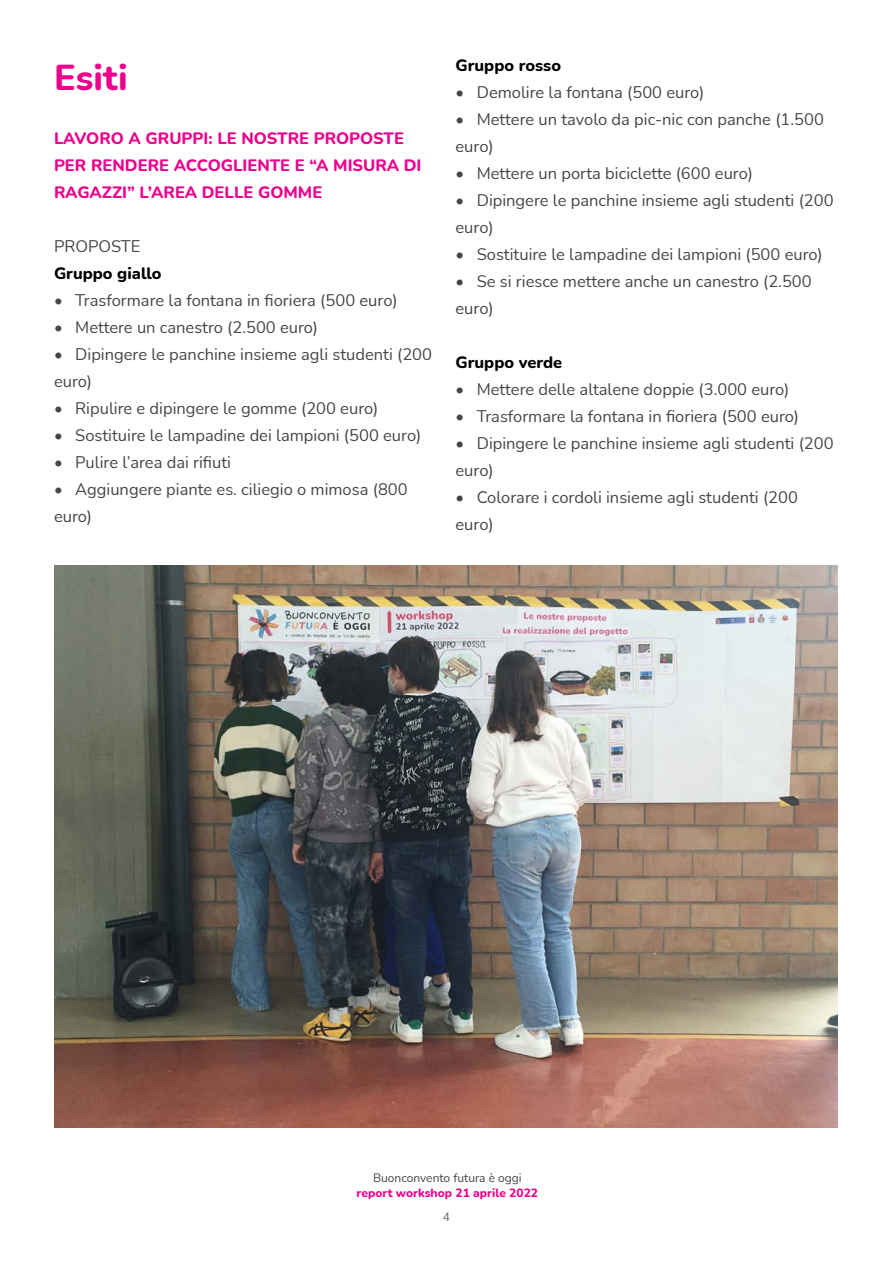
<style>
.page{position:relative;width:893px;height:1263px;background:#fff}
.page>*{position:absolute;margin:0;border:0;box-sizing:border-box;transform-origin:0 0}
.t1{font:800 36px "Nunito";color:#ec008c}
.Testo{font:16.5px/27px "Nunito";color:#464646}
.Titolo{font:800 16.5px/27px "Nunito";color:#ec008c}
.Testo-2{font:800 16.5px "Nunito";color:#000}
.t2{font:800 12px "Nunito";color:#ec008c}
.t3{font:12px "Nunito";color:#464646}
.t4{font:12px "Nunito";color:#666}
</style>
<div class="page">
<img style="left:54px;top:566px;width:783px;height:562px">
<h4 class="t1" style="left:54px;top:52px;width:75px">Esiti</h4>
<p class="Titolo" style="left:54px;top:124px;width:369px">LAVORO A GRUPPI: LE NOSTRE PROPOSTE<br>PER RENDERE ACCOGLIENTE E “A MISURA DI<br>RAGAZZI” L’AREA DELLE GOMME</p>
<p class="Testo" style="left:54px;top:233px;width:88px">PROPOSTE</p>
<p class="Testo-2" style="left:54px;top:262px;width:109px">Gruppo giallo</p>
<p class="Testo" style="left:54px;top:287px;width:345px">• Trasformare la fontana in fioriera (500 euro)</p>
<p class="Testo" style="left:54px;top:314px;width:266px">• Mettere un canestro (2.500 euro)</p>
<p class="Testo" style="left:54px;top:341px;width:380px">• Dipingere le panchine insieme agli studenti (200 euro)</p>
<p class="Testo" style="left:54px;top:395px;width:326px">• Ripulire e dipingere le gomme (200 euro)</p>
<p class="Testo" style="left:54px;top:422px;width:369px">• Sostituire le lampadine dei lampioni (500 euro)</p>
<p class="Testo" style="left:54px;top:449px;width:179px">• Pulire l’area dai rifiuti</p>
<p class="Testo" style="left:54px;top:476px;width:355px">• Aggiungere piante es. ciliegio o mimosa (800 euro)</p>
<p class="Testo-2" style="left:455px;top:53px;width:107px">Gruppo rosso</p>
<p class="Testo" style="left:455px;top:78px;width:250px">• Demolire la fontana (500 euro)</p>
<p class="Testo" style="left:455px;top:105px;width:370px">• Mettere un tavolo da pic-nic con panche (1.500 euro)</p>
<p class="Testo" style="left:455px;top:159px;width:299px">• Mettere un porta biciclette (600 euro)</p>
<p class="Testo" style="left:455px;top:186px;width:380px">• Dipingere le panchine insieme agli studenti (200 euro)</p>
<p class="Testo" style="left:455px;top:240px;width:369px">• Sostituire le lampadine dei lampioni (500 euro)</p>
<p class="Testo" style="left:455px;top:267px;width:358px">• Se si riesce mettere anche un canestro (2.500 euro)</p>
<p class="Testo-2" style="left:455px;top:350px;width:108px">Gruppo verde</p>
<p class="Testo" style="left:455px;top:375px;width:335px">• Mettere delle altalene doppie (3.000 euro)</p>
<p class="Testo" style="left:455px;top:402px;width:345px">• Trasformare la fontana in fioriera (500 euro)</p>
<p class="Testo" style="left:455px;top:429px;width:380px">• Dipingere le panchine insieme agli studenti (200 euro)</p>
<p class="Testo" style="left:455px;top:483px;width:344px">• Colorare i cordoli insieme agli studenti (200 euro)</p>
<p class="t3" style="left:373px;top:1170px;width:150px">Buonconvento futura è oggi</p>
<p class="t2" style="left:357px;top:1184px;width:183px">report workshop 21 aprile 2022</p>
<p class="t4" style="left:443px;top:1208px;width:9px">4</p>
</div>
